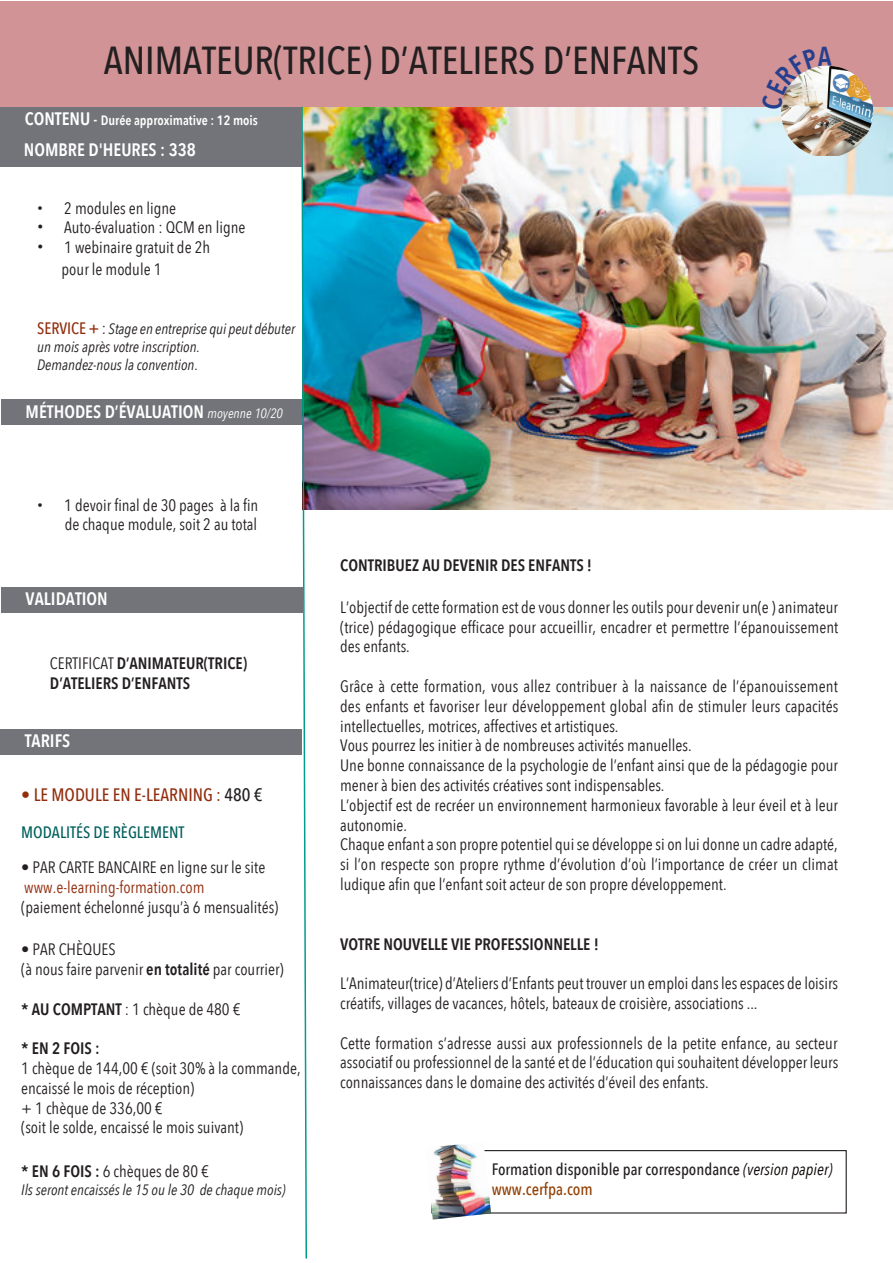
<style>
.page{position:relative;width:893px;height:1263px;background:#fff}
.page>*{position:absolute;margin:0;border:0;box-sizing:border-box;transform-origin:0 0}
.Titre_formation{font:500 39px "Avenir Next Condensed";color:#231f20}
.BLOC_page_paire{font:600 18px "Avenir Next Condensed";color:#fff}
.BLOC_page_paire-2{font:500 18px "Avenir Next Condensed";color:#922d0e}
.t1{font:500 16.8px "Avenir Next Condensed";color:#924003}
.BLOC_page_paire-3{font:16.5px/19.8px "Avenir Next Condensed";color:#231f20}
.BLOC_page_paire-4{font:600 16.5px/19.8px "Avenir Next Condensed";color:#231f20}
.t2{font:500 16.5px "Avenir Next Condensed";color:#231f20}
.BLOC_page_paire-5{font:16.5px "Avenir Next Condensed";color:#922d0e}
.BLOC_page_paire-6{font:500 16.5px "Avenir Next Condensed";color:#005e5b}
.BLOC_page_paire-7{font:italic 15px/18px "Avenir Next Condensed";color:#231f20}
.t3{font:600 13.5px "Avenir Next Condensed";color:#fff}
.s1{font-size:18px}
.s2{font-size:16.5px}
.s3{font-family:"Helvetica"}
.s4{font-family:"Helvetica";font-size:18px}
.s5{font-weight:500;font-style:normal;font-size:16.5px;color:#922d0e}
.s6{font-style:normal;font-size:16.5px}
.s7{font-style:normal}
.s8{font-weight:400;font-style:italic;font-size:13.5px}
.s9{font-weight:400}
.s10{color:#231f20}
.s11{font-weight:600}
.s12{font-weight:400;font-style:italic;color:#080302}
</style>
<div class="page">
<div style="left:0;top:729px;width:302px;height:26px;background:#737479"></div>
<div style="left:1px;top:587px;width:302px;height:25px;background:#737479"></div>
<div style="left:1px;top:400px;width:302px;height:25px;background:#737479"></div>
<div style="left:0;top:1px;width:893px;height:106px;background:#d19395"></div>
<img style="left:308px;top:108px;width:585px;height:401px">
<svg style="left:300px;top:106px;width:8px;height:1153px"></svg>
<div style="left:0;top:107px;width:302px;height:60px;background:#737479"></div>
<div style="left:431px;top:1150px;width:416px;height:63px;border:1px solid #231f20"></div>
<img style="left:431px;top:1144px;width:60px;height:75px">
<img style="left:781px;top:66px;width:92px;height:90px">
<svg style="left:761px;top:65px;width:71px;height:45px"></svg>
<p class="Titre_formation" style="left:104px;top:36px;width:597px">ANIMATEUR(TRICE) D’ATELIERS D’ENFANTS</p>
<p class="t3" style="left:25px;top:109px;width:235px"><span class="s1">CONTENU</span> <span class="s2">-</span> Durée approximative : 12 mois</p>
<p class="BLOC_page_paire" style="left:24px;top:134px;width:173px">NOMBRE D'HEURES : 338</p>
<p class="BLOC_page_paire-3" style="left:37px;top:197px;width:141px"><span class="s3">•</span> 2 modules en ligne</p>
<p class="BLOC_page_paire-3" style="left:37px;top:217px;width:210px"><span class="s4">•</span> Auto-évaluation : QCM en ligne</p>
<p class="BLOC_page_paire-3" style="left:37px;top:237px;width:174px"><span class="s4">•</span> 1 webinaire gratuit de 2h</p>
<p class="BLOC_page_paire-3" style="left:62px;top:258px;width:101px">pour le module 1</p>
<p class="BLOC_page_paire-7" style="left:37px;top:320px;width:259px"><span class="s5">SERVICE +</span><span class="s6">:</span> Stage en entreprise qui peut débuter un mois après votre inscription.</p>
<p class="BLOC_page_paire-7" style="left:37px;top:356px;width:162px">Demandez-nous la convention<span class="s7">.</span></p>
<p class="BLOC_page_paire" style="left:26px;top:396px;width:259px">MÉTHODES D’ÉVALUATION <span class="s8">moyenne 10/20</span></p>
<p class="BLOC_page_paire-3" style="left:37px;top:494px;width:223px"><span class="s3">•</span> 1 devoir final de 30 pages à la fin</p>
<p class="BLOC_page_paire-3" style="left:65px;top:514px;width:194px">de chaque module, soit 2 au total</p>
<p class="BLOC_page_paire" style="left:26px;top:583px;width:84px">VALIDATION</p>
<p class="BLOC_page_paire-4" style="left:50px;top:653px;width:199px"><span class="s9">CERTIFICAT</span> D’ANIMATEUR(TRICE)<br>D’ATELIERS D’ENFANTS</p>
<p class="BLOC_page_paire" style="left:25px;top:725px;width:47px">TARIFS</p>
<p class="BLOC_page_paire-2" style="left:21px;top:783px;width:243px">• LE MODULE EN E-LEARNING : <span class="s10">480 €</span></p>
<p class="BLOC_page_paire-6" style="left:21px;top:823px;width:165px">MODALITÉS DE RÈGLEMENT</p>
<p class="BLOC_page_paire-3" style="left:21px;top:857px;width:246px">• PAR CARTE BANCAIRE en ligne sur le site</p>
<p class="BLOC_page_paire-5" style="left:24px;top:873px;width:182px">www.e-learning-formation.com</p>
<p class="BLOC_page_paire-3" style="left:21px;top:896px;width:259px">(paiement échelonné jusqu’à 6 mensualités)</p>
<p class="BLOC_page_paire-3" style="left:21px;top:939px;width:96px">• PAR CHÈQUES</p>
<p class="BLOC_page_paire-3" style="left:21px;top:958px;width:264px">(à nous faire parvenir <span class="s11">en totalité</span> par courrier)</p>
<p class="BLOC_page_paire-3" style="left:21px;top:998px;width:221px"><span class="s11">* AU COMPTANT</span> : 1 chèque de 480 €</p>
<p class="BLOC_page_paire-4" style="left:21px;top:1038px;width:80px">* EN 2 FOIS :</p>
<p class="BLOC_page_paire-3" style="left:21px;top:1057px;width:281px">1 chèque de 144,00 € (soit 30% à la commande, encaissé le mois de réception)</p>
<p class="BLOC_page_paire-3" style="left:21px;top:1097px;width:143px">+ 1 chèque de 336,00 €</p>
<p class="BLOC_page_paire-3" style="left:21px;top:1117px;width:223px">(soit le solde, encaissé le mois suivant)</p>
<p class="BLOC_page_paire-3" style="left:21px;top:1161px;width:189px"><span class="s11">* EN 6 FOIS :</span> 6 chèques de 80 €</p>
<p class="BLOC_page_paire-7" style="left:21px;top:1181px;width:266px">Ils seront encaissés le 15 ou le 30 de chaque mois)</p>
<p class="BLOC_page_paire-4" style="left:340px;top:555px;width:253px">CONTRIBUEZ AU DEVENIR DES ENFANTS !</p>
<p class="BLOC_page_paire-3" style="left:340px;top:596px;width:499px">L’objectif de cette formation est de vous donner les outils pour devenir un(e ) animateur</p>
<p class="BLOC_page_paire-3" style="left:340px;top:616px;width:500px">(trice) pédagogique efficace pour accueillir, encadrer et permettre l’épanouissement des enfants.</p>
<p class="BLOC_page_paire-3" style="left:340px;top:676px;width:500px;text-align:justify">Grâce à cette formation, vous allez contribuer à la naissance de l’épanouissement des enfants et favoriser leur développement global afin de stimuler leurs capacités intellectuelles, motrices, affectives et artistiques.</p>
<p class="BLOC_page_paire-3" style="left:340px;top:735px;width:353px">Vous pourrez les initier à de nombreuses activités manuelles.</p>
<p class="BLOC_page_paire-3" style="left:340px;top:755px;width:499px">Une bonne connaissance de la psychologie de l’enfant ainsi que de la pédagogie pour mener à bien des activités créatives sont indispensables.</p>
<p class="BLOC_page_paire-3" style="left:340px;top:794px;width:499px">L’objectif est de recréer un environnement harmonieux favorable à leur éveil et à leur autonomie.</p>
<p class="BLOC_page_paire-3" style="left:340px;top:834px;width:499px;text-align:justify">Chaque enfant a son propre potentiel qui se développe si on lui donne un cadre adapté, si l’on respecte son propre rythme d’évolution d’où l’importance de créer un climat ludique afin que l’enfant soit acteur de son propre développement.</p>
<p class="BLOC_page_paire-4" style="left:340px;top:933px;width:260px">VOTRE NOUVELLE VIE PROFESSIONNELLE !</p>
<p class="BLOC_page_paire-3" style="left:340px;top:973px;width:499px">L’Animateur(trice) d’Ateliers d’Enfants peut trouver un emploi dans les espaces de loisirs créatifs, villages de vacances, hôtels, bateaux de croisière, associations ...</p>
<p class="BLOC_page_paire-3" style="left:340px;top:1032px;width:500px;text-align:justify">Cette formation s’adresse aussi aux professionnels de la petite enfance, au secteur associatif ou professionnel de la santé et de l’éducation qui souhaitent développer leurs connaissances dans le domaine des activités d’éveil des enfants.</p>
<p class="t2" style="left:492px;top:1159px;width:342px">Formation disponible par correspondance <span class="s12">(version papier)</span></p>
<p class="t1" style="left:492px;top:1179px;width:102px">www.cerfpa.com</p>
</div>
